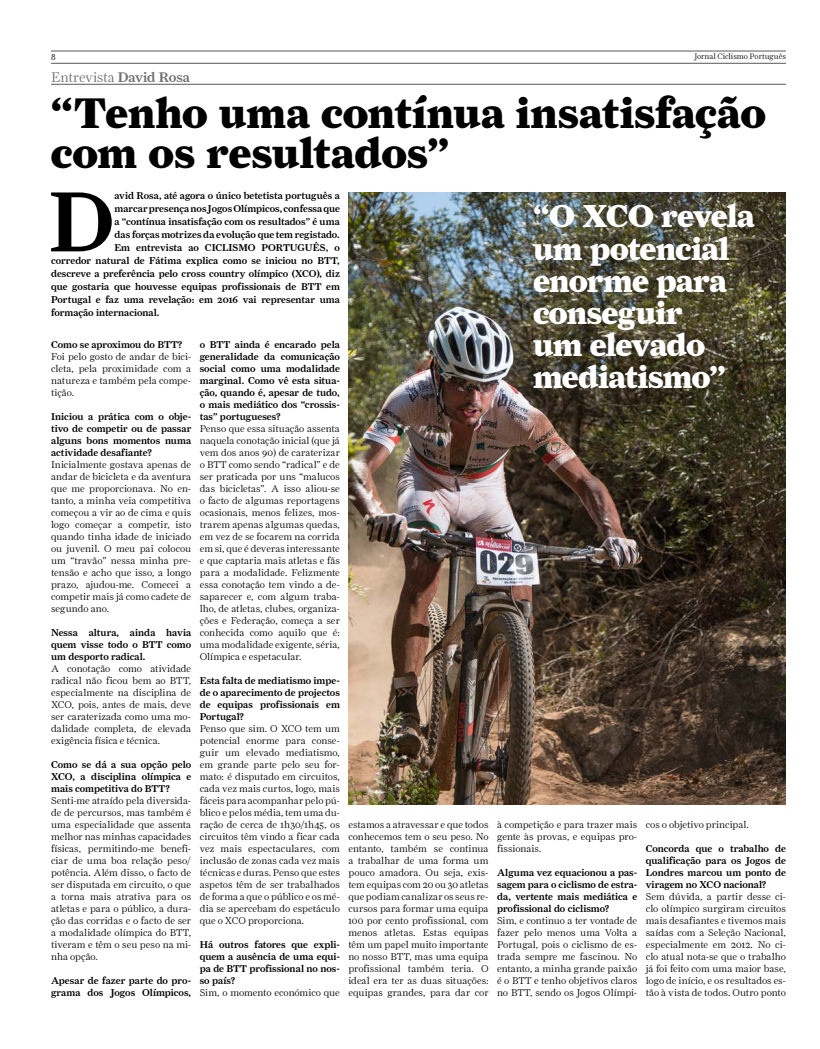
<style>
.page{position:relative;width:820px;height:1049px;background:#fff}
.page>*{position:absolute;margin:0;border:0;box-sizing:border-box;transform-origin:0 0}
.t1{font:85.6px "Farnham Display Medium OSF";color:#000}
.t2{font:43px/40px "Farnham Display Black OSF";letter-spacing:.005em;color:#000}
.t3{font:32px/32px "Farnham Display Black OSF";letter-spacing:-.01em;color:#fff}
.t4{font:14px "Farnham Display Light OSF";color:#706f6f}
.t5{font:10px/12px "Farnham Display Light OSF";color:#000;text-align:justify}
.t6{font:10px/12px "Farnham Display Medium OSF";color:#000;text-align:justify}
.t7{font:9px "Farnham Display Light OSF";color:#000}
.t8{font:8px "Farnham Display Light OSF";color:#000}
.s1{font-family:"Farnham Display Medium OSF"}
</style>
<div class="page">
<hr style="left:51px;top:51px;width:734px;height:1px;background:#575756">
<hr style="left:51px;top:63px;width:734px;height:1px;background:#575756">
<hr style="left:51px;top:84px;width:734px;height:1px;background:#575756">
<img style="left:348px;top:192px;width:437px;height:612px">
<p class="t7" style="left:51px;top:52px;width:6px">8</p>
<p class="t8" style="left:694px;top:52px;width:93px">Jornal Ciclismo Português</p>
<h3 class="t4" style="left:51px;top:69px;width:140px">Entrevista <span class="s1">David Rosa</span></h3>
<h2 class="t2" style="left:51px;top:92px;width:715px">“Tenho uma contínua insatisfação com os resultados”</h2>
<h1 class="t1" style="left:48px;top:171px;width:67px">D</h1>
<p class="t6" style="left:114px;top:190px;width:227px">avid Rosa, até agora o único betetista português a</p>
<h3 class="t3" style="left:533px;top:200px;width:222px">“O XCO revela um potencial enorme para conseguir<br>um elevado mediatismo”</h3>
<p class="t6" style="left:114px;top:203px;width:227px">marcar presença nos Jogos Olímpicos, confessa que</p>
<p class="t6" style="left:114px;top:216px;width:227px">a “contínua insatisfação com os resultados” é uma</p>
<p class="t6" style="left:114px;top:229px;width:227px">das forças motrizes da evolução que tem registado.</p>
<p class="t6" style="left:114px;top:242px;width:227px">Em entrevista ao CICLISMO PORTUGUÊS, o</p>
<p class="t6" style="left:51px;top:255px;width:290px">corredor natural de Fátima explica como se iniciou no BTT,</p>
<p class="t6" style="left:51px;top:268px;width:290px">descreve a preferência pelo cross country olímpico (XCO), diz</p>
<p class="t6" style="left:51px;top:281px;width:290px">que gostaria que houvesse equipas profissionais de BTT em</p>
<p class="t6" style="left:51px;top:294px;width:290px">Portugal e faz uma revelação: em 2016 vai representar uma</p>
<p class="t6" style="left:51px;top:307px;width:110px">formação internacional.</p>
<p class="t6" style="left:51px;top:338px;width:133px">Como se aproximou do BTT?</p>
<p class="t5" style="left:51px;top:350px;width:142px">Foi pelo gosto de andar de bici&shy;cleta, pela proximidade com a natureza e também pela compe&shy;tição.</p>
<p class="t6" style="left:51px;top:410px;width:142px">Iniciou a prática com o obje&shy;tivo de competir ou de passar alguns bons momentos numa actividade desafiante?</p>
<p class="t5" style="left:51px;top:458px;width:142px">Inicialmente gostava apenas de andar de bicicleta e da aventura que me proporcionava. No en&shy;tanto, a minha veia competitiva começou a vir ao de cima e quis logo começar a competir, isto quando tinha idade de iniciado ou juvenil. O meu pai colocou um “travão” nessa minha pre&shy;tensão e acho que isso, a longo prazo, ajudou-me. Comecei a competir mais já como cadete de segundo ano.</p>
<p class="t6" style="left:51px;top:626px;width:142px">Nessa altura, ainda havia quem visse todo o BTT como um desporto radical.</p>
<p class="t5" style="left:51px;top:662px;width:142px">A conotação como atividade radical não ficou bem ao BTT, especialmente na disciplina de XCO, pois, antes de mais, deve ser caraterizada como uma mo&shy;dalidade completa, de elevada exigência física e técnica.</p>
<p class="t6" style="left:51px;top:758px;width:142px">Como se dá a sua opção pelo XCO, a disciplina olímpica e mais competitiva do BTT?</p>
<p class="t5" style="left:51px;top:794px;width:142px">Senti-me atraído pela diversida&shy;de de percursos, mas também é uma especialidade que assenta melhor nas minhas capacidades físicas, permitindo-me benefi&shy;ciar de uma boa relação peso/ potência. Além disso, o facto de ser disputada em circuito, o que a torna mais atrativa para os atletas e para o público, a dura&shy;ção das corridas e o facto de ser a modalidade olímpica do BTT, tiveram e têm o seu peso na mi&shy;nha opção.</p>
<p class="t6" style="left:51px;top:974px;width:142px">Apesar de fazer parte do pro&shy;grama dos Jogos Olímpicos,</p>
<p class="t6" style="left:200px;top:338px;width:142px">o BTT ainda é encarado pela generalidade da comunicação social como uma modalidade marginal. Como vê esta situa&shy;ção, quando é, apesar de tudo, o mais mediático dos “crossis&shy;tas” portugueses?</p>
<p class="t5" style="left:200px;top:422px;width:142px">Penso que essa situação assenta naquela conotação inicial (que já vem dos anos 90) de caraterizar o BTT como sendo “radical” e de ser praticada por uns “malucos das bicicletas”. A isso aliou-se o facto de algumas reportagens ocasionais, menos felizes, mos&shy;trarem apenas algumas quedas, em vez de se focarem na corrida em si, que é deveras interessante e que captaria mais atletas e fãs para a modalidade. Felizmente essa conotação tem vindo a de&shy;saparecer e, com algum traba&shy;lho, de atletas, clubes, organiza&shy;ções e Federação, começa a ser conhecida como aquilo que é: uma modalidade exigente, séria, Olímpica e espetacular.</p>
<p class="t6" style="left:200px;top:674px;width:142px">Esta falta de mediatismo impe&shy;de o aparecimento de projectos de equipas profissionais em Portugal?</p>
<p class="t5" style="left:200px;top:722px;width:142px">Penso que sim. O XCO tem um potencial enorme para conse&shy;guir um elevado mediatismo, em grande parte pelo seu for&shy;mato: é disputado em circuitos, cada vez mais curtos, logo, mais fáceis para acompanhar pelo pú&shy;blico e pelos média, tem uma du&shy;ração de cerca de 1h30/1h45, os circuitos têm vindo a ficar cada vez mais espectaculares, com inclusão de zonas cada vez mais técnicas e duras. Penso que estes aspetos têm de ser trabalhados de forma a que o público e os mé&shy;dia se apercebam do espetáculo que o XCO proporciona.</p>
<p class="t6" style="left:200px;top:938px;width:142px">Há outros fatores que expli&shy;quem a ausência de uma equi&shy;pa de BTT profissional no nos&shy;so país?</p>
<p class="t5" style="left:200px;top:986px;width:142px">Sim, o momento económico que</p>
<p class="t5" style="left:645px;top:818px;width:104px">cos o objetivo principal.</p>
<p class="t6" style="left:645px;top:842px;width:142px">Concorda que o trabalho de qualificação para os Jogos de Londres marcou um ponto de viragem no XCO nacional?</p>
<p class="t5" style="left:645px;top:890px;width:142px">Sem dúvida, a partir desse ci&shy;clo olímpico surgiram circuitos mais desafiantes e tivemos mais saídas com a Seleção Nacional, especialmente em 2012. No ci&shy;clo atual nota-se que o trabalho já foi feito com uma maior base, logo de início, e os resultados es&shy;tão à vista de todos. Outro ponto</p>
<p class="t5" style="left:348px;top:818px;width:142px">estamos a atravessar e que todos conhecemos tem o seu peso. No entanto, também se continua a trabalhar de uma forma um pouco amadora. Ou seja, exis&shy;tem equipas com 20 ou 30 atletas que podiam canalizar os seus re&shy;cursos para formar uma equipa 100 por cento profissional, com menos atletas. Estas equipas têm um papel muito importante no nosso BTT, mas uma equipa profissional também teria. O ideal era ter as duas situações: equipas grandes, para dar cor</p>
<p class="t5" style="left:497px;top:818px;width:142px">à competição e para trazer mais gente às provas, e equipas pro&shy;fissionais.</p>
<p class="t6" style="left:497px;top:866px;width:142px">Alguma vez equacionou a pas&shy;sagem para o ciclismo de estra&shy;da, vertente mais mediática e profissional do ciclismo?</p>
<p class="t5" style="left:497px;top:914px;width:142px">Sim, e continuo a ter vontade de fazer pelo menos uma Volta a Portugal, pois o ciclismo de es&shy;trada sempre me fascinou. No entanto, a minha grande paixão é o BTT e tenho objetivos claros no BTT, sendo os Jogos Olímpi-</p>
</div>
